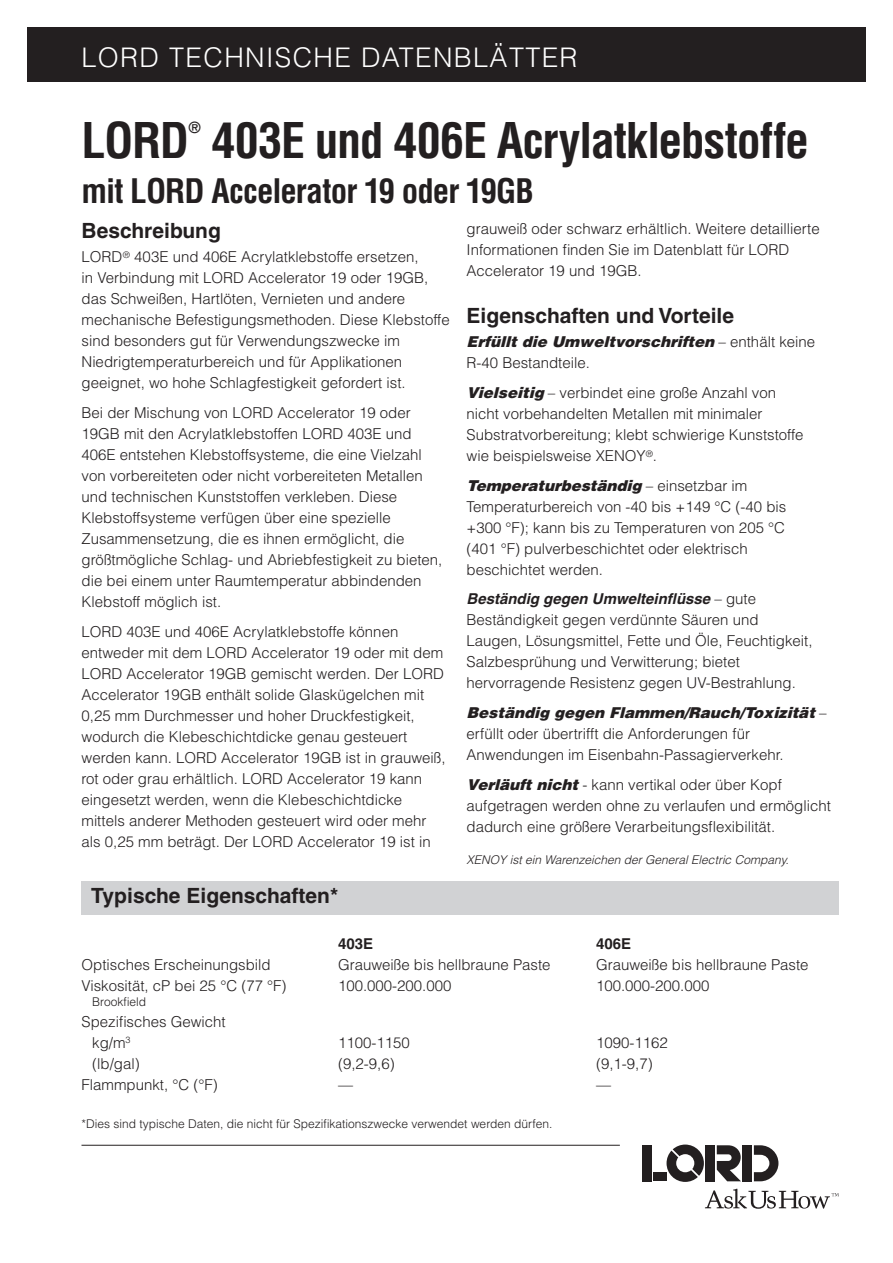
<style>
.page{position:relative;width:893px;height:1263px;background:#fff}
.page>*{position:absolute;margin:0;border:0;box-sizing:border-box;transform-origin:0 0}
.Headline{font:700 condensed 48px "Helvetica";letter-spacing:-.025em;color:#231f20}
.Subheadline{font:700 condensed 33px "Helvetica";letter-spacing:-.025em;color:#231f20}
.t1{font:300 27px "Helvetica";letter-spacing:.05em;color:#fff}
.Paragraph_Headline{font:700 21px "Helvetica";color:#231f20}
.Body_Copy{font:300 15px/21px "Helvetica";color:#231f20}
.Typical_Properties_T{font:300 15px "Helvetica";color:#231f20}
.Typical_Properties_T-2{font:700 15px "Helvetica";color:#231f20}
.Headline-2{font:700 condensed 15px "Helvetica";color:#231f20}
.Typical_Properties_T-3{font:300 12px "Helvetica";color:#231f20}
.Body_Copy_-_Trademar{font:italic 300 12px "Helvetica";color:#231f20}
.s1{font-weight:900;font-style:italic}
.s2{font-weight:700;font-style:italic}
</style>
<div class="page">
<hr style="left:81px;top:1145px;width:539px;height:1px;background:#231f20">
<svg style="left:666px;top:1144px;width:38px;height:38px"></svg>
<div style="left:642px;top:1145px;width:10px;height:36px;background:#231f20"></div>
<div style="left:705px;top:1145px;width:10px;height:36px;background:#231f20"></div>
<div style="left:743px;top:1145px;width:9px;height:36px;background:#231f20"></div>
<svg style="left:717px;top:1145px;width:24px;height:36px"></svg>
<div style="left:654px;top:1172px;width:13px;height:9px;background:#231f20"></div>
<svg style="left:754px;top:1145px;width:24px;height:36px"></svg>
<svg style="left:705px;top:1189px;width:134px;height:20px"></svg>
<div style="left:27px;top:27px;width:839px;height:54px;background:#231f20"></div>
<div style="left:81px;top:881px;width:758px;height:33px;background:#d1d2d4"></div>
<h3 class="t1" style="left:81px;top:41px;width:498px">LORD TECHNISCHE DATENBLÄTTER</h3>
<p class="Headline" style="left:81px;top:111px;width:109px">LORD</p>
<p class="Headline-2" style="left:189px;top:119px;width:14px">®</p>
<p class="Headline" style="left:211px;top:111px;width:599px">403E und 406E Acrylatklebstoffe</p>
<p class="Subheadline" style="left:81px;top:170px;width:454px">mit LORD Accelerator 19 oder 19GB</p>
<p class="Paragraph_Headline" style="left:81px;top:218px;width:141px">Beschreibung</p>
<p class="Body_Copy" style="left:81px;top:246px;width:370px">LORD<sup>®</sup> 403E und 406E Acrylatklebstoffe ersetzen,<br>in Verbindung mit LORD Accelerator 19 oder 19GB, das Schweißen, Hartlöten, Vernieten und andere mechanische Befestigungsmethoden. Diese Klebstoffe sind besonders gut für Verwendungszwecke im Niedrigtemperaturbereich und für Applikationen geeignet, wo hohe Schlagfestigkeit gefordert ist.</p>
<p class="Body_Copy" style="left:81px;top:402px;width:362px">Bei der Mischung von LORD Accelerator 19 oder 19GB mit den Acrylatklebstoffen LORD 403E und 406E entstehen Klebstoffsysteme, die eine Vielzahl von vorbereiteten oder nicht vorbereiteten Metallen und technischen Kunststoffen verkleben. Diese Klebstoffsysteme verfügen über eine spezielle Zusammensetzung, die es ihnen ermöglicht, die größtmögliche Schlag- und Abriebfestigkeit zu bieten, die bei einem unter Raumtemperatur abbindenden Klebstoff möglich ist.</p>
<p class="Body_Copy" style="left:81px;top:620px;width:366px">LORD 403E und 406E Acrylatklebstoffe können entweder mit dem LORD Accelerator 19 oder mit dem LORD Accelerator 19GB gemischt werden. Der LORD Accelerator 19GB enthält solide Glaskügelchen mit 0,25 mm Durchmesser und hoher Druckfestigkeit, wodurch die Klebeschichtdicke genau gesteuert werden kann. LORD Accelerator 19GB ist in grauweiß, rot oder grau erhältlich. LORD Accelerator 19 kann eingesetzt werden, wenn die Klebeschichtdicke mittels anderer Methoden gesteuert wird oder mehr als 0,25 mm beträgt. Der LORD Accelerator 19 ist in</p>
<p class="Paragraph_Headline" style="left:91px;top:883px;width:249px">Typische Eigenschaften*</p>
<p class="Body_Copy" style="left:467px;top:218px;width:355px">grauweiß oder schwarz erhältlich. Weitere detaillierte<br>Informationen finden Sie im Datenblatt für LORD<br>Accelerator 19 und 19GB.</p>
<p class="Paragraph_Headline" style="left:467px;top:303px;width:269px">Eigenschaften und Vorteile</p>
<p class="Body_Copy" style="left:467px;top:331px;width:350px"><span class="s1">Erfülltdie Umweltvorschriften</span> – e n t h ä l t k e i n e<br>R-40 Bestandteile.</p>
<p class="Body_Copy" style="left:467px;top:382px;width:339px"><span class="s1">Vielseitig</span> – verbindet eine große Anzahl von nicht vorbehandelten Metallen mit minimaler Substratvorbereitung; klebt schwierige Kunststoffe wie beispielsweise XENOY<sup>®</sup>.</p>
<p class="Body_Copy" style="left:467px;top:474px;width:321px"><span class="s1">Temperaturbeständig</span> – e i n s e t z b a r i m Temperaturbereich von -40 bis +149 °C (-40 bis +300 °F); kann bis zu Temperaturen von 205 °C (401 °F) pulverbeschichtet oder elektrisch beschichtet werden.</p>
<p class="Body_Copy" style="left:467px;top:588px;width:348px"><span class="s2">Beständig gegen Umwelteinflüsse</span> – gute Beständigkeit gegen verdünnte Säuren und Laugen, Lösungsmittel, Fette und Öle, Feuchtigkeit, Salzbesprühung und Verwitterung; bietet hervorragende Resistenz gegen UV-Bestrahlung.</p>
<p class="Body_Copy" style="left:467px;top:702px;width:362px"><span class="s1">Beständig gegen Flammen/Rauch/Toxizität</span> – erfüllt oder übertrifft die Anforderungen für<br>Anwendungen im Eisenbahn-Passagierverkehr.</p>
<p class="Body_Copy" style="left:467px;top:773px;width:366px"><span class="s1">Verläuftnicht</span>- kann vertikal oder über Kopf aufgetragen werden ohne zu verlaufen und ermöglicht dadurch eine größere Verarbeitungsflexibilität.</p>
<p class="Body_Copy_-_Trademar" style="left:467px;top:852px;width:324px">XENOY ist ein Warenzeichen der General Electric Company.</p>
<p class="Typical_Properties_T-2" style="left:338px;top:934px;width:37px">403E</p>
<p class="Typical_Properties_T-2" style="left:596px;top:934px;width:37px">406E</p>
<p class="Typical_Properties_T" style="left:81px;top:955px;width:191px">Optisches Erscheinungsbild</p>
<p class="Typical_Properties_T" style="left:338px;top:955px;width:214px">Grauweiße bis hellbraune Paste</p>
<p class="Typical_Properties_T" style="left:596px;top:955px;width:214px">Grauweiße bis hellbraune Paste</p>
<p class="Typical_Properties_T" style="left:81px;top:976px;width:207px">Viskosität, cP bei 25 °C (77 °F)</p>
<p class="Typical_Properties_T" style="left:338px;top:976px;width:115px">100.000-200.000</p>
<p class="Typical_Properties_T" style="left:596px;top:976px;width:115px">100.000-200.000</p>
<p class="Typical_Properties_T-3" style="left:92px;top:994px;width:55px">Brookfield</p>
<p class="Typical_Properties_T" style="left:81px;top:1012px;width:146px">Spezifisches Gewicht</p>
<p class="Typical_Properties_T" style="left:92px;top:1033px;width:40px">kg/m<sup>3</sup></p>
<p class="Typical_Properties_T" style="left:338px;top:1033px;width:73px">1100-1150</p>
<p class="Typical_Properties_T" style="left:596px;top:1033px;width:73px">1090-1162</p>
<p class="Typical_Properties_T" style="left:92px;top:1054px;width:49px">(lb/gal)</p>
<p class="Typical_Properties_T" style="left:338px;top:1054px;width:58px">(9,2-9,6)</p>
<p class="Typical_Properties_T" style="left:596px;top:1054px;width:58px">(9,1-9,7)</p>
<p class="Typical_Properties_T" style="left:81px;top:1075px;width:138px">Flammpunkt, °C (°F)</p>
<p class="Typical_Properties_T" style="left:338px;top:1075px;width:16px">—</p>
<p class="Typical_Properties_T" style="left:596px;top:1075px;width:16px">—</p>
<p class="Typical_Properties_T-3" style="left:81px;top:1116px;width:472px">*Dies sind typische Daten, die nicht für Spezifikationszwecke verwendet werden dürfen.</p>
</div>
